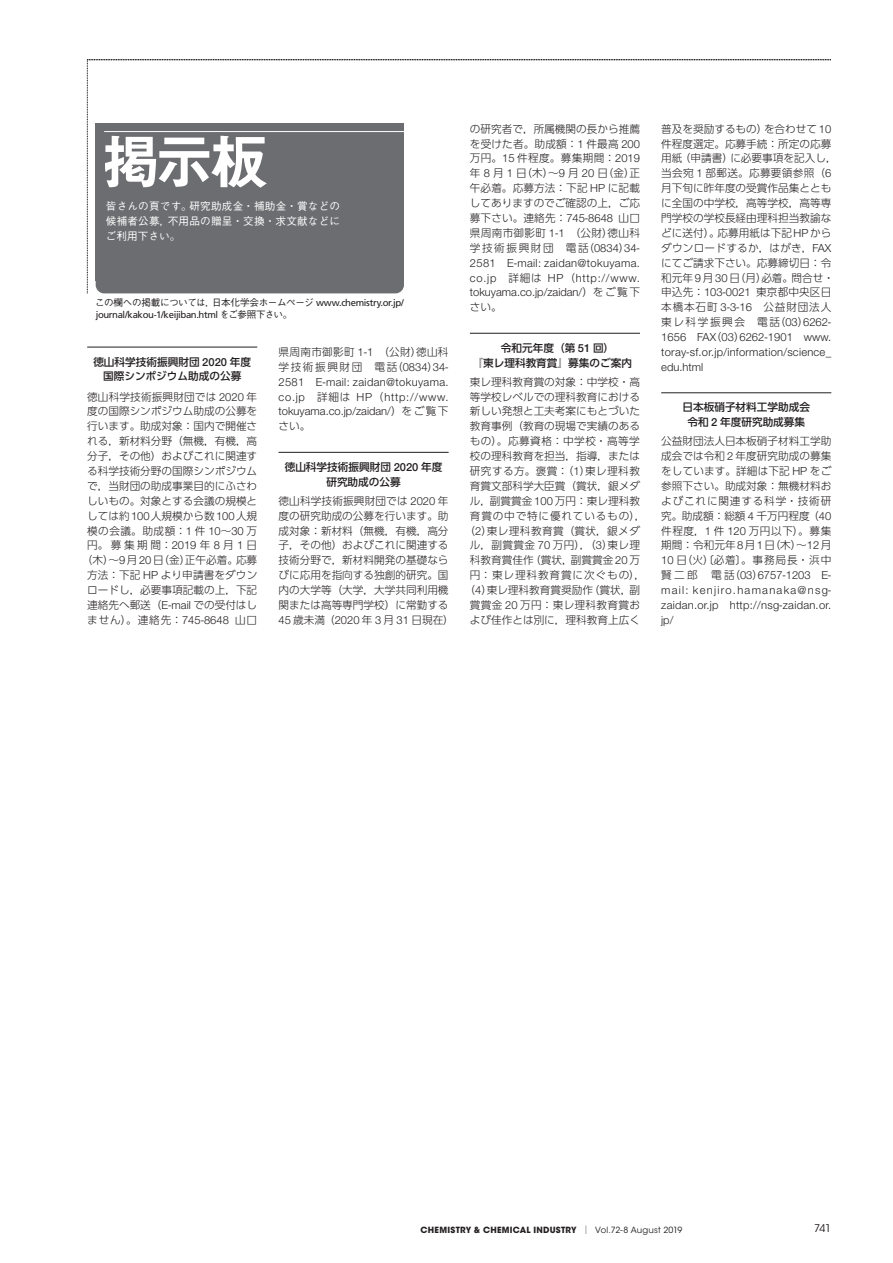
<style>
.page{position:relative;width:893px;height:1263px;background:#fff}
.page>*{position:absolute;margin:0;border:0;box-sizing:border-box;transform-origin:0 0}
.t1{font:59.55px "Midashi Go Pr 6 MB31";color:#fff}
.t2{font:300 11.1px/14.9px "Helvetica Neue LT Std";letter-spacing:.025em;color:#231f20;text-align:justify}
.t3{font:300 10.65px/14.9px "UD Shin Go Pr 6";color:#231f20;text-align:center}
.t4{font:500 10.65px/14.9px "UD Shin Go Pr 6";color:#231f20;text-align:center}
.t5{font:500 10.65px/14.9px "Gothic BBB Pr 6";letter-spacing:.015em;color:#fff;text-align:justify}
.t6{font:300 10.65px/14.9px "UD Shin Go Pr 6";letter-spacing:.03em;color:#231f20}
.t7{font:10.65px "ITC Avant Garde Std";color:#231f20}
.t8{font:500 9.6px "Gothic BBB Pr 6";letter-spacing:-.04em;color:#231f20}
.t9{font:9.6px "Frutiger LT Std";letter-spacing:-.04em;color:#231f20}
.t10{font:700 8.55px "ITC Avant Garde Std";letter-spacing:.03em;color:#231f20}
.s1{font-family:"Frutiger LT Std";font-weight:400}
.s2{font-family:"Gothic BBB Pr 6";font-weight:500}
.s3{font-family:"Helvetica Neue LT Std";font-size:11.1px}
.s4{font-family:"UD Shin Go Pr 6";font-size:10.65px}
.s5{font-family:"Ryumin Pr 6";font-weight:400}
.s6{font-weight:400}
</style>
<div class="page">
<hr style="left:87px;top:347px;width:170px;height:1px;background:#231f20">
<hr style="left:279px;top:452px;width:170px;height:1px;background:#231f20">
<hr style="left:470px;top:333px;width:170px;height:1px;background:#231f20">
<hr style="left:661px;top:392px;width:170px;height:1px;background:#231f20">
<svg style="left:87px;top:59px;width:744px;height:234px"></svg>
<div style="left:96px;top:123px;width:308px;height:158px;background:#6c6d70"></div>
<hr style="left:104px;top:131px;width:300px;height:1px;background:#fff">
<h1 class="t1" style="left:101px;top:114px;width:169px">掲示板</h1>
<p class="t5" style="left:106px;top:198px;width:236px">皆さんの頁です。研究助成金・補助金・賞などの候補者公募，不用品の贈呈・交換・求文献などにご利用下さい。</p>
<p class="t8" style="left:95px;top:295px;width:310px">この欄への掲載については，日本化学会ホームページ <span class="s1">www.chemistry.or.jp/</span></p>
<p class="t9" style="left:96px;top:309px;width:198px">journal/kakou<span class="s2">-</span>1/keijiban.html <span class="s2">をご参照下さい。</span></p>
<p class="t4" style="left:93px;top:354px;width:159px">徳山科学技術振興財団 <span class="s3">2020</span> 年度国際シンポジウム助成の公募</p>
<p class="t3" style="left:82px;top:389px;width:177px">徳山科学技術振興財団では <span class="s3">2020</span> 年度の国際シンポジウム助成の公募を行います。助成対象：国内で開催される，新材料分野（無機，有機，高分子，その他）およびこれに関連する科学技術分野の国際シンポジウムで，当財団の助成事業目的にふさわしいもの。対象とする会議の規模としては約<span class="s3">100</span>人規模から数<span class="s3">100</span>人規模の会議。助成額：<span class="s3">1</span> 件 <span class="s3">10</span>～<span class="s3">30</span> 万円。募集期間：<span class="s3">2019</span>年<span class="s3">8</span>月<span class="s3">1</span>日（木）～<span class="s3">9</span>月<span class="s3">20</span>日（金）正午必着。応募方法：下記 <span class="s3">HP</span> より申請書をダウンロードし，必要事項記載の上，下記連絡先へ郵送（<span class="s3">E</span>-<span class="s3">mail</span> での受付はしません）。連絡先：<span class="s3">745</span>-<span class="s3">8648</span> 山口</p>
<p class="t6" style="left:279px;top:344px;width:172px">県周南市御影町 <span class="s3">1</span>-<span class="s3">1</span>　（公財）徳山科学技術振興財団　電話（<span class="s3">0834</span>）<span class="s3">34</span>-</p>
<p class="t2" style="left:279px;top:374px;width:172px">2581 E<span class="s4">-</span>mail: zaidan@tokuyama. co.jp<span class="s4">　詳細は</span> HP<span class="s4">（</span>http://www. tokuyama.co.jp/zaidan/<span class="s4">）をご覧下</span></p>
<p class="t3" style="left:278px;top:418px;width:33px">さい。</p>
<p class="t4" style="left:285px;top:459px;width:159px">徳山科学技術振興財団 <span class="s3">2020</span> 年度研究助成の公募</p>
<p class="t3" style="left:279px;top:493px;width:177px;text-align:left">徳山科学技術振興財団では <span class="s3">2020</span> 年度の研究助成の公募を行います。助成対象：新材料（無機，有機，高分子，その他）およびこれに関連する技術分野で，新材料開発の基礎ならびに応用を指向する独創的研究。国内の大学等（大学，大学共同利用機関または高等専門学校）に常勤する<br><span class="s3">45</span> 歳未満（<span class="s3">2020</span> 年 <span class="s3">3</span> 月 <span class="s3">31</span> 日現在）</p>
<p class="t3" style="left:470px;top:121px;width:172px;text-align:justify">の研究者で，所属機関の長から推薦を受けた者。助成額：<span class="s3">1</span> 件最高 <span class="s3">200</span>万円。<span class="s3">15</span> 件程度。募集期間：<span class="s3">2019</span>年 <span class="s3">8</span> 月 <span class="s3">1</span> 日（木）～<span class="s3">9</span> 月 <span class="s3">20</span> 日（金）正午必着。応募方法：下記 <span class="s3">HP</span> に記載してありますのでご確認の上，ご応募下さい。連絡先：<span class="s3">745</span>-<span class="s3">8648</span> 山口県周南市御影町 <span class="s3">1</span>-<span class="s3">1</span>　（公財）徳山科学技術振興財団　電話（<span class="s3">0834</span>）<span class="s3">34</span>-</p>
<p class="t2" style="left:470px;top:255px;width:172px">2581 E<span class="s4">-</span>mail: zaidan@tokuyama. co.jp<span class="s4">　詳細は</span> HP<span class="s4">（</span>http://www. tokuyama.co.jp/zaidan/<span class="s4">）をご覧下</span></p>
<p class="t3" style="left:470px;top:299px;width:33px">さい。</p>
<p class="t4" style="left:472px;top:340px;width:161px;text-align:left;text-indent:28px">令和元年度（第 <span class="s3">51</span> 回）<br>『東レ理科教育賞』募集のご案内</p>
<p class="t3" style="left:465px;top:374px;width:182px">東レ理科教育賞の対象：中学校・高等学校レベルでの理科教育における新しい発想と工夫考案にもとづいた教育事例（教育の現場で実績のあるもの）。応募資格：中学校・高等学校の理科教育を担当，指導，または研究する方。褒賞：（<span class="s3">1</span>）東レ理科教育賞文部科学大臣賞（賞状，銀メダル，副賞賞金 <span class="s3">100</span> 万円：東レ理科教育賞の中で特に優れているもの），（<span class="s3">2</span>）東レ理科教育賞（賞状，銀メダル，副賞賞金 <span class="s3">70</span> 万円），（<span class="s3">3</span>）東レ理科教育賞佳作（賞状，副賞賞金 <span class="s3">20</span> 万円：東レ理科教育賞に次ぐもの），（<span class="s3">4</span>）東レ理科教育賞奨励作（賞状，副賞賞金 <span class="s3">20</span> 万円：東レ理科教育賞および佳作とは別に，理科教育上広く</p>
<p class="t3" style="left:661px;top:121px;width:177px;text-align:left">普及を奨励するもの）を合わせて <span class="s3">10</span>件程度選定。応募手続：所定の応募用紙（申請書）に必要事項を記入し，当会宛 <span class="s3">1</span> 部郵送。応募要領参照（<span class="s3">6</span>月下旬に昨年度の受賞作品集とともに全国の中学校，高等学校，高等専門学校の学校長経由理科担当教諭などに送付）。応募用紙は下記<span class="s3">HP</span>からダウンロードするか，はがき，<span class="s3">FAX</span>にてご請求下さい。応募締切日：令和元年 <span class="s3">9</span> 月 <span class="s3">30</span> 日（月）必着。問合せ・申込先：<span class="s3">103</span>-<span class="s3">0021</span> 東京都中央区日本橋本石町 <span class="s3">3</span>-<span class="s3">3</span>-<span class="s3">16</span>　公益財団法人東レ科学振興会　電話（<span class="s3">03</span>）<span class="s3">6262</span>-</p>
<p class="t2" style="left:661px;top:329px;width:172px">1656 FAX<span class="s4">（</span>03<span class="s4">）</span>6262<span class="s4">-</span>1901 www. toray<span class="s4">-</span>sf.or.jp/information/science_ edu.html</p>
<p class="t4" style="left:682px;top:399px;width:129px">日本板硝子材料工学助成会令和 <span class="s3">2</span> 年度研究助成募集</p>
<p class="t3" style="left:661px;top:433px;width:172px;text-align:justify">公益財団法人日本板硝子材料工学助成会では令和 <span class="s3">2</span> 年度研究助成の募集をしています。詳細は下記 <span class="s3">HP</span> をご参照下さい。助成対象：無機材料およびこれに関連する科学・技術研究。助成額：総額 <span class="s3">4</span> 千万円程度（<span class="s3">40</span>件程度，<span class="s3">1</span> 件 <span class="s3">120</span> 万円以下）。募集期間：令和元年<span class="s3">8</span>月<span class="s3">1</span>日（木）～<span class="s3">12</span>月<span class="s3">10</span> 日（火）〔必着〕。事務局長・浜中</p>
<p class="t2" style="left:661px;top:568px;width:172px"><span class="s4">賢二郎　電話（</span>03<span class="s4">）</span>6757<span class="s4">-</span>1203 E&shy;mail: kenjiro.hamanaka@nsg&shy;zaidan.or.jp http://nsg<span class="s4">-</span>zaidan.or. jp/</p>
<p class="t10" style="left:421px;top:1224px;width:263px">CHEMISTRY &amp; CHEMICAL INDUSTRY <span class="s5">│</span> <span class="s6">Vol.72-8 August 2019</span></p>
<p class="t7" style="left:814px;top:1222px;width:19px">741</p>
</div>
